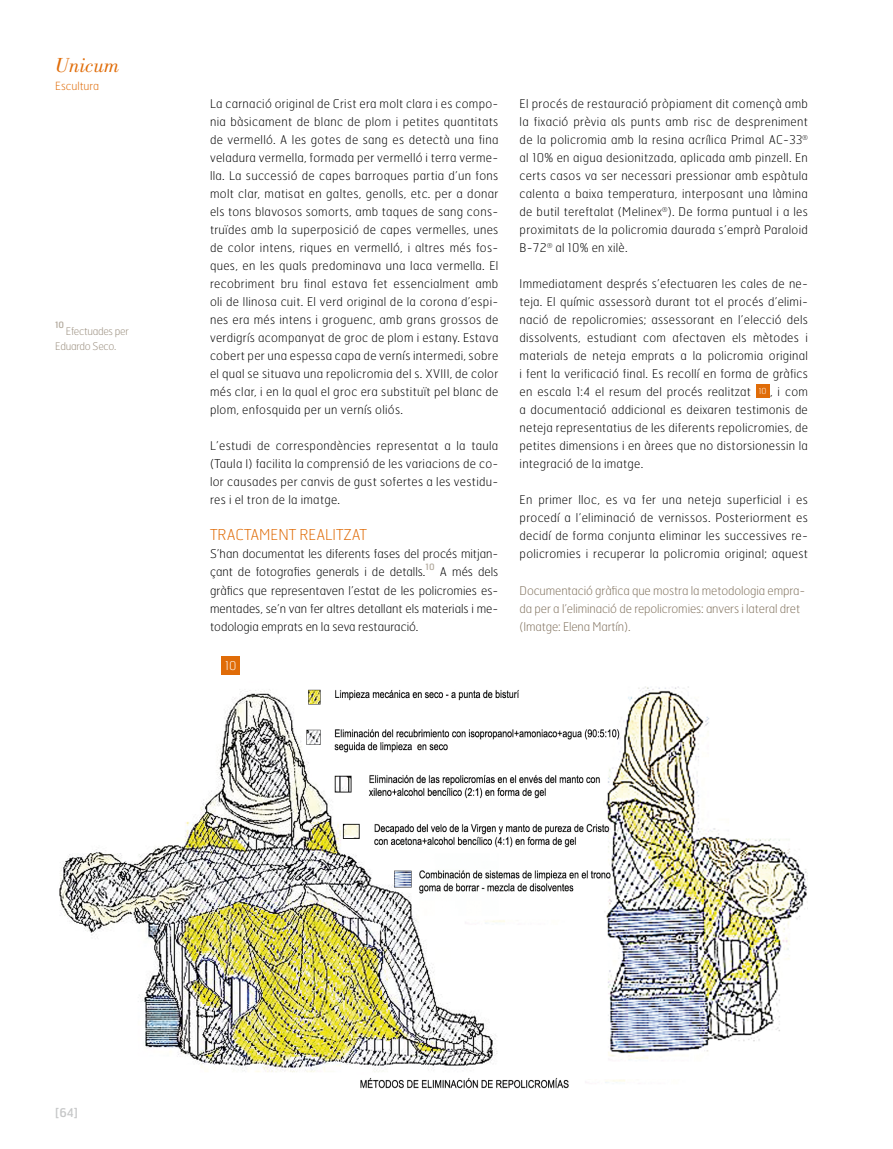
<style>
.page{position:relative;width:893px;height:1149px;background:#fff}
.page>*{position:absolute;margin:0;border:0;box-sizing:border-box;transform-origin:0 0}
.t1{font:italic 21px "Bodoni Std";color:#e06c08}
.t2{font:100 15px "Hermes";color:#e06c08}
.t3{font:100 12px/18px "Hermes";letter-spacing:.025em;color:#000;text-align:justify}
.t4{font:100 12px/18px "Hermes";letter-spacing:-.01em;color:#81725e}
.t5{font:100 12px/18px "Hermes";color:#000}
.t6{font:12px "Hermes";color:#c6c7c8}
.t7{font:100 12px "Hermes";color:#fff}
.t8{font:100 11.25px "Hermes";color:#e06c08}
.t9{font:100 10.5px/15px "Hermes";letter-spacing:-.025em;color:#9a8e7e}
.t10{font:8.7px "Hermes";color:#b3aa9e}
</style>
<div class="page">
<div style="left:756px;top:384px;width:13px;height:14px;background:#e06c08"></div>
<img style="left:59px;top:656px;width:749px;height:433px">
<div style="left:222px;top:656px;width:18px;height:18px;background:#e06c08"></div>
<h1 class="t1" style="left:55px;top:53px;width:66px">Unicum</h1>
<p class="t8" style="left:55px;top:79px;width:45px">Escultura</p>
<p class="t10" style="left:55px;top:319px;width:10px">10</p>
<p class="t9" style="left:55px;top:323px;width:75px;text-indent:11px">Efectuades per<br>Eduardo Seco.</p>
<p class="t3" style="left:210px;top:94px;width:290px">La carnació original de Crist era molt clara i es compo&shy;nia bàsicament de blanc de plom i petites quantitats de vermelló. A les gotes de sang es detectà una fina veladura vermella, formada per vermelló i terra verme&shy;lla. La successió de capes barroques partia d’un fons molt clar, matisat en galtes, genolls, etc. per a donar els tons blavosos somorts, amb taques de sang cons&shy;truïdes amb la superposició de capes vermelles, unes de color intens, riques en vermelló, i altres més fos&shy;ques, en les quals predominava una laca vermella. El recobriment bru final estava fet essencialment amb oli de llinosa cuit. El verd original de la corona d’espi&shy;nes era més intens i groguenc, amb grans grossos de verdigrís acompanyat de groc de plom i estany. Estava cobert per una espessa capa de vernís intermedi, sobre el qual se situava una repolicromia del s. XVIII, de color més clar, i en la qual el groc era substituït pel blanc de plom, enfosquida per un vernís oliós.</p>
<p class="t3" style="left:210px;top:436px;width:290px">L’estudi de correspondències representat a la taula (Taula I) facilita la comprensió de les variacions de co&shy;lor causades per canvis de gust sofertes a les vestidu&shy;res i el tron de la imatge.</p>
<p class="t2" style="left:210px;top:525px;width:158px">TRACTAMENT REALITZAT</p>
<p class="t5" style="left:210px;top:544px;width:290px">S’han documentat les diferents fases del procés mitjan&shy;çant de fotografies generals i de detalls.</p>
<p class="t10" style="left:425px;top:561px;width:11px">10</p>
<p class="t3" style="left:210px;top:562px;width:290px;text-indent:230px">A més dels gràfics que representaven l’estat de les policromies es&shy;mentades, se’n van fer altres detallant els materials i me&shy;todologia emprats en la seva restauració.</p>
<p class="t7" style="left:225px;top:658px;width:13px">10</p>
<p class="t3" style="left:520px;top:94px;width:290px">El procés de restauració pròpiament dit començà amb la fixació prèvia als punts amb risc de despreniment de la policromia amb la resina acrílica Primal AC-33<sup>® </sup>al 10% en aigua desionitzada, aplicada amb pinzell. En certs casos va ser necessari pressionar amb espàtula calenta a baixa temperatura, interposant una làmina de butil tereftalat (Melinex<sup>®</sup>). De forma puntual i a les proximitats de la policromia daurada s’emprà Paraloid B-72<sup>®</sup> al 10% en xilè.</p>
<p class="t3" style="left:520px;top:274px;width:290px">Immediatament després s’efectuaren les cales de ne&shy;teja. El químic assessorà durant tot el procés d’elimi&shy;nació de repolicromies; assessorant en l’elecció dels dissolvents, estudiant com afectaven els mètodes i materials de neteja emprats a la policromia original i fent la verificació final. Es recollí en forma de gràfics en escala 1:4 el resum del procés realitzat <sup>10</sup> , i com a documentació addicional es deixaren testimonis de neteja representatius de les diferents repolicromies, de petites dimensions i en àrees que no distorsionessin la integració de la imatge.</p>
<p class="t3" style="left:520px;top:490px;width:290px">En primer lloc, es va fer una neteja superficial i es procedí a l’eliminació de vernissos. Posteriorment es decidí de forma conjunta eliminar les successives re&shy;policromies i recuperar la policromia original; aquest</p>
<p class="t4" style="left:520px;top:580px;width:287px">Documentació gràfica que mostra la metodologia empra&shy;da per a l’eliminació de repolicromies: anvers i lateral dret (Imatge: Elena Martín).</p>
<p class="t6" style="left:55px;top:1104px;width:24px">[64]</p>
</div>
